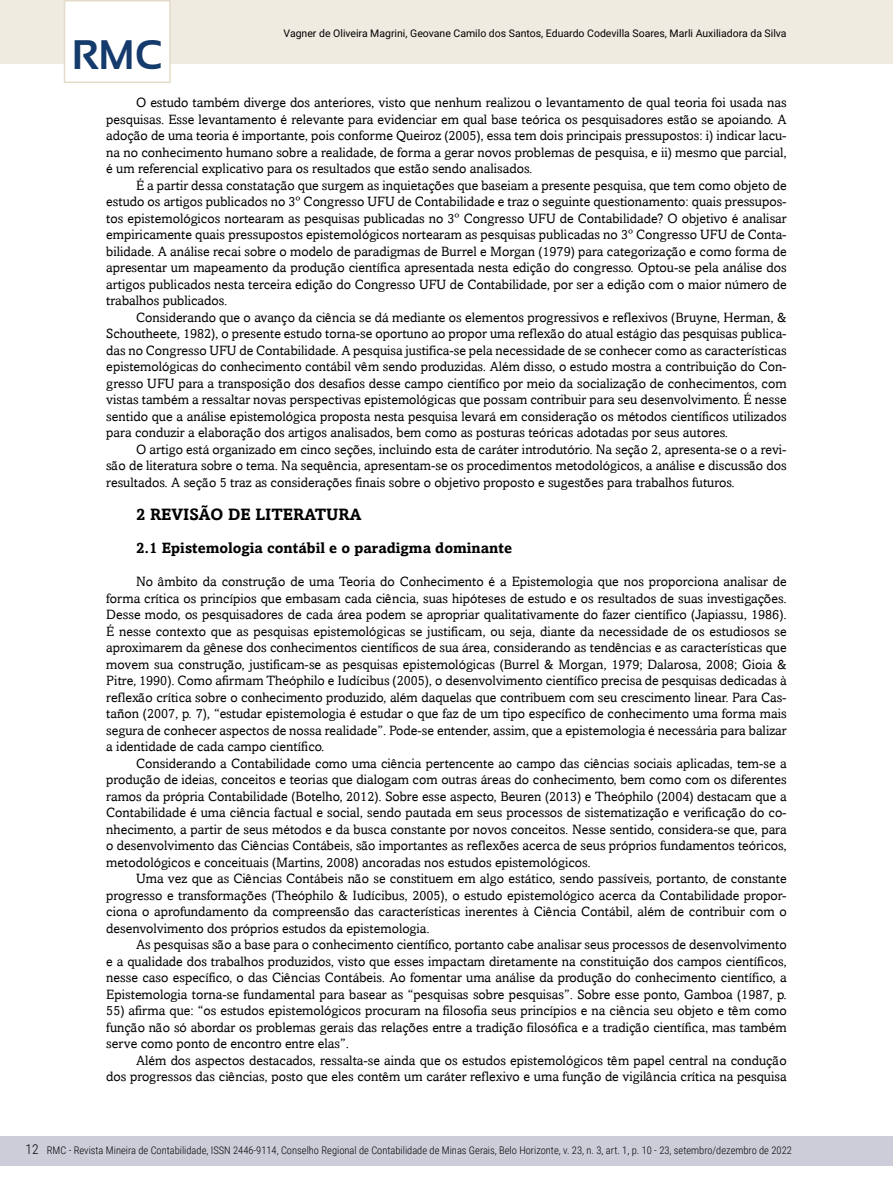
<style>
.page{position:relative;width:893px;height:1191px;background:#fff}
.page>*{position:absolute;margin:0;border:0;box-sizing:border-box;transform-origin:0 0}
.t1{font:700 41.25px "Sansation";color:#143b6b}
.t2{font:700 16.5px "Amasis";color:#000}
.t3{font:700 15px "Amasis";color:#000}
.t4{font:13.5px/16.5px "Amasis";color:#000;text-align:justify}
.t5{font:300 13.5px "Roboto Condensed";color:#000}
.t6{font:300 10.5px "Roboto Condensed";color:#000}
.t7{font:10.5px "Roboto";color:#000}
</style>
<div class="page">
<div style="left:0;top:1135px;width:893px;height:30px;background:#cdcdda"></div>
<div style="left:0;top:0;width:893px;height:64px;background:#efebe1"></div>
<div style="left:64px;top:0;width:107px;height:83px;background:#fff;border:2px solid #e4dcca"></div>
<h1 class="t1" style="left:72px;top:32px;width:92px">RMC</h1>
<p class="t7" style="left:284px;top:26px;width:505px">Vagner de Oliveira Magrini, Geovane Camilo dos Santos, Eduardo Codevilla Soares, Marli Auxiliadora da Silva</p>
<p class="t4" style="left:106px;top:94px;width:682px;text-indent:30px">O estudo também diverge dos anteriores, visto que nenhum realizou o levantamento de qual teoria foi usada nas pesquisas. Esse levantamento é relevante para evidenciar em qual base teórica os pesquisadores estão se apoiando. A adoção de uma teoria é importante, pois conforme Queiroz (2005), essa tem dois principais pressupostos: i) indicar lacu&shy;na no conhecimento humano sobre a realidade, de forma a gerar novos problemas de pesquisa, e ii) mesmo que parcial, é um referencial explicativo para os resultados que estão sendo analisados.</p>
<p class="t4" style="left:106px;top:177px;width:682px;text-indent:30px">É a partir dessa constatação que surgem as inquietações que baseiam a presente pesquisa, que tem como objeto de estudo os artigos publicados no 3º Congresso UFU de Contabilidade e traz o seguinte questionamento: quais pressupos&shy;tos epistemológicos nortearam as pesquisas publicadas no 3º Congresso UFU de Contabilidade? O objetivo é analisar empiricamente quais pressupostos epistemológicos nortearam as pesquisas publicadas no 3º Congresso UFU de Conta&shy;bilidade. A análise recai sobre o modelo de paradigmas de Burrel e Morgan (1979) para categorização e como forma de apresentar um mapeamento da produção científica apresentada nesta edição do congresso. Optou-se pela análise dos artigos publicados nesta terceira edição do Congresso UFU de Contabilidade, por ser a edição com o maior número de trabalhos publicados.</p>
<p class="t4" style="left:106px;top:309px;width:682px;text-indent:30px">Considerando que o avanço da ciência se dá mediante os elementos progressivos e reflexivos (Bruyne, Herman, &amp; Schoutheete, 1982), o presente estudo torna-se oportuno ao propor uma reflexão do atual estágio das pesquisas publica&shy;das no Congresso UFU de Contabilidade. A pesquisa justifica-se pela necessidade de se conhecer como as características epistemológicas do conhecimento contábil vêm sendo produzidas. Além disso, o estudo mostra a contribuição do Con&shy;gresso UFU para a transposição dos desafios desse campo científico por meio da socialização de conhecimentos, com vistas também a ressaltar novas perspectivas epistemológicas que possam contribuir para seu desenvolvimento. É nesse sentido que a análise epistemológica proposta nesta pesquisa levará em consideração os métodos científicos utilizados para conduzir a elaboração dos artigos analisados, bem como as posturas teóricas adotadas por seus autores.</p>
<p class="t4" style="left:106px;top:441px;width:682px;text-indent:30px">O artigo está organizado em cinco seções, incluindo esta de caráter introdutório. Na seção 2, apresenta-se o a revi&shy;são de literatura sobre o tema. Na sequência, apresentam-se os procedimentos metodológicos, a análise e discussão dos resultados. A seção 5 traz as considerações finais sobre o objetivo proposto e sugestões para trabalhos futuros.</p>
<p class="t2" style="left:136px;top:504px;width:227px">2 REVISÃO DE LITERATURA</p>
<p class="t3" style="left:136px;top:539px;width:377px">2.1 Epistemologia contábil e o paradigma dominante</p>
<p class="t4" style="left:106px;top:573px;width:682px;text-indent:30px">No âmbito da construção de uma Teoria do Conhecimento é a Epistemologia que nos proporciona analisar de forma crítica os princípios que embasam cada ciência, suas hipóteses de estudo e os resultados de suas investigações.<br>Desse modo, os pesquisadores de cada área podem se apropriar qualitativamente do fazer científico (Japiassu, 1986).<br>É nesse contexto que as pesquisas epistemológicas se justificam, ou seja, diante da necessidade de os estudiosos se aproximarem da gênese dos conhecimentos científicos de sua área, considerando as tendências e as características que movem sua construção, justificam-se as pesquisas epistemológicas (Burrel &amp; Morgan, 1979; Dalarosa, 2008; Gioia &amp; Pitre, 1990). Como afirmam Theóphilo e Iudícibus (2005), o desenvolvimento científico precisa de pesquisas dedicadas à reflexão crítica sobre o conhecimento produzido, além daquelas que contribuem com seu crescimento linear. Para Cas&shy;tañon (2007, p. 7), “estudar epistemologia é estudar o que faz de um tipo específico de conhecimento uma forma mais segura de conhecer aspectos de nossa realidade”. Pode-se entender, assim, que a epistemologia é necessária para balizar a identidade de cada campo científico.</p>
<p class="t4" style="left:106px;top:754px;width:682px;text-indent:30px">Considerando a Contabilidade como uma ciência pertencente ao campo das ciências sociais aplicadas, tem-se a produção de ideias, conceitos e teorias que dialogam com outras áreas do conhecimento, bem como com os diferentes ramos da própria Contabilidade (Botelho, 2012). Sobre esse aspecto, Beuren (2013) e Theóphilo (2004) destacam que a Contabilidade é uma ciência factual e social, sendo pautada em seus processos de sistematização e verificação do co&shy;nhecimento, a partir de seus métodos e da busca constante por novos conceitos. Nesse sentido, considera-se que, para o desenvolvimento das Ciências Contábeis, são importantes as reflexões acerca de seus próprios fundamentos teóricos, metodológicos e conceituais (Martins, 2008) ancoradas nos estudos epistemológicos.</p>
<p class="t4" style="left:106px;top:870px;width:682px;text-indent:30px">Uma vez que as Ciências Contábeis não se constituem em algo estático, sendo passíveis, portanto, de constante progresso e transformações (Theóphilo &amp; Iudícibus, 2005), o estudo epistemológico acerca da Contabilidade propor&shy;ciona o aprofundamento da compreensão das características inerentes à Ciência Contábil, além de contribuir com o desenvolvimento dos próprios estudos da epistemologia.</p>
<p class="t4" style="left:106px;top:936px;width:682px;text-indent:30px">As pesquisas são a base para o conhecimento científico, portanto cabe analisar seus processos de desenvolvimento e a qualidade dos trabalhos produzidos, visto que esses impactam diretamente na constituição dos campos científicos, nesse caso específico, o das Ciências Contábeis. Ao fomentar uma análise da produção do conhecimento científico, a Epistemologia torna-se fundamental para basear as “pesquisas sobre pesquisas”. Sobre esse ponto, Gamboa (1987, p.</p>
<p class="t4" style="left:106px;top:1002px;width:682px">55) afirma que: “os estudos epistemológicos procuram na filosofia seus princípios e na ciência seu objeto e têm como função não só abordar os problemas gerais das relações entre a tradição filosófica e a tradição científica, mas também serve como ponto de encontro entre elas”.</p>
<p class="t4" style="left:106px;top:1051px;width:682px;text-align:right">Além dos aspectos destacados, ressalta-se ainda que os estudos epistemológicos têm papel central na condução<br>dos progressos das ciências, posto que eles contêm um caráter reflexivo e uma função de vigilância crítica na pesquisa</p>
<p class="t5" style="left:26px;top:1140px;width:15px">12</p>
<p class="t6" style="left:47px;top:1143px;width:747px">RMC - Revista Mineira de Contabilidade, ISSN 2446-9114, Conselho Regional de Contabilidade de Minas Gerais, Belo Horizonte, v. 23, n. 3, art. 1, p. 10 - 23, setembro/dezembro de 2022</p>
</div>
